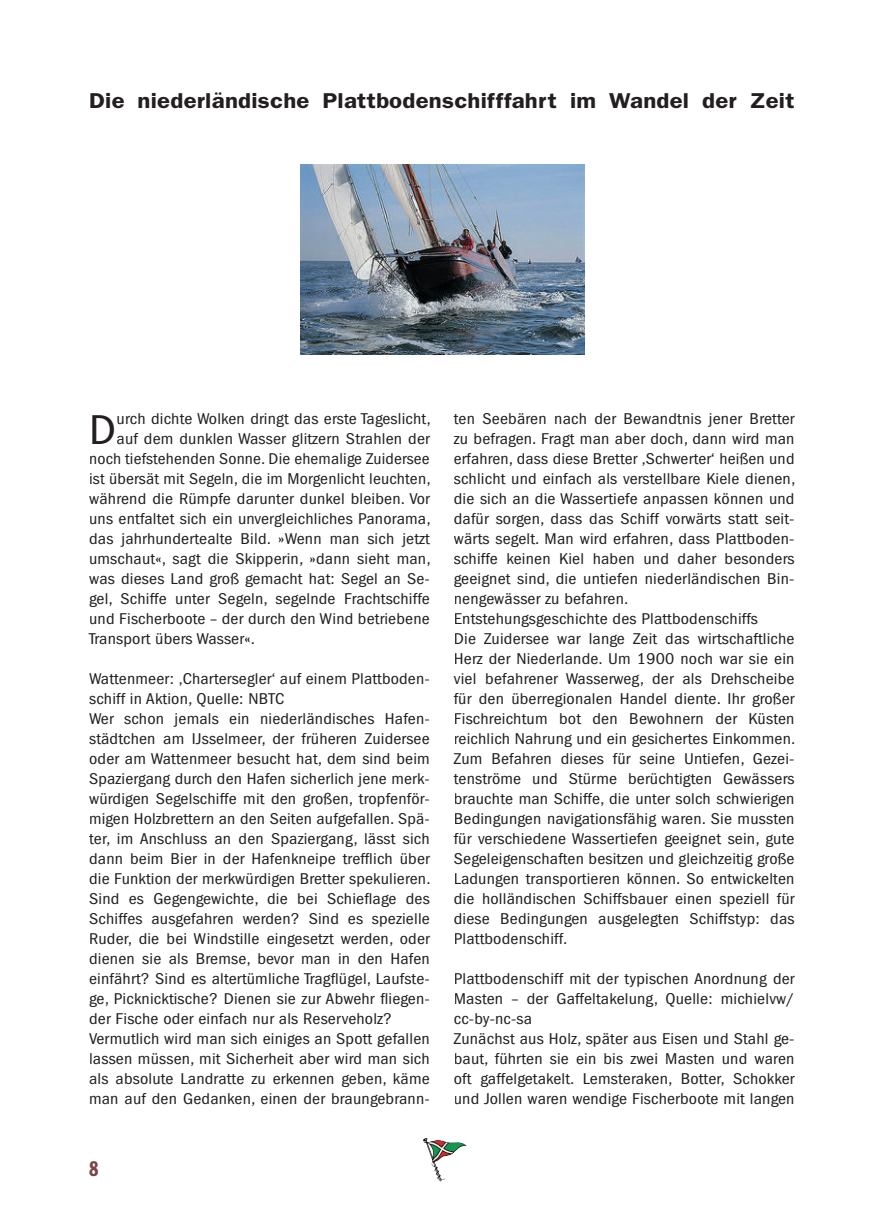
<style>
.page{position:relative;width:874px;height:1225px;background:#fff}
.page>*{position:absolute;margin:0;border:0;box-sizing:border-box;transform-origin:0 0}
.t1{font:condensed 43.2px "Frdysf Franklin Gothic";color:#231f20;scale:1.11 1}
.t2{font:22px "Rxxwgl Franklin Gothic Demi Cmpr";color:#7b4249}
.t3{font:600 21.6px "Jngyjq Franklin Gothic";letter-spacing:.01em;color:#231f20;scale:1.11 1}
.t4{font:condensed 16.2px/20px "Frdysf Franklin Gothic";letter-spacing:.01em;color:#231f20;scale:1.11 1}
.t5{font:condensed 16.2px "Frdysf Franklin Gothic";letter-spacing:.01em;color:#231f20;scale:1.1 1}
.t6{font:condensed 16.2px "Frdysf Franklin Gothic";letter-spacing:.01em;color:#231f20;scale:1.09 1}
</style>
<div class="page">
<img style="left:423px;top:1138px;width:43px;height:43px">
<img style="left:301px;top:164px;width:283px;height:190px">
<h3 class="t3" style="left:89px;top:88px;width:636px">Die niederländische Plattbodenschifffahrt im Wandel der Zeit</h3>
<h1 class="t1" style="left:89px;top:405px;width:26px">D</h1>
<p class="t4" style="left:116px;top:409px;width:284px">urch dichte Wolken dringt das erste Tageslicht,</p>
<p class="t4" style="left:116px;top:429px;width:283px">auf dem dunklen Wasser glitzern Strahlen der</p>
<p class="t6" style="left:89px;top:449px;width:314px">noch tiefstehenden Sonne. Die ehemalige Zuidersee</p>
<p class="t5" style="left:89px;top:469px;width:312px">ist übersät mit Segeln, die im Morgenlicht leuchten,</p>
<p class="t4" style="left:89px;top:489px;width:308px">während die Rümpfe darunter dunkel bleiben. Vor</p>
<p class="t4" style="left:89px;top:509px;width:309px">uns entfaltet sich ein unvergleichliches Panorama,</p>
<p class="t4" style="left:89px;top:529px;width:308px">das jahrhundertealte Bild. »Wenn man sich jetzt</p>
<p class="t4" style="left:89px;top:549px;width:309px">umschaut«, sagt die Skipperin, »dann sieht man,</p>
<p class="t4" style="left:89px;top:569px;width:308px">was dieses Land groß gemacht hat: Segel an Se-</p>
<p class="t4" style="left:89px;top:589px;width:308px">gel, Schiffe unter Segeln, segelnde Frachtschiffe</p>
<p class="t4" style="left:89px;top:609px;width:308px">und Fischerboote – der durch den Wind betriebene</p>
<p class="t4" style="left:89px;top:629px;width:151px">Transport übers Wasser«.</p>
<p class="t4" style="left:89px;top:669px;width:309px">Wattenmeer: ‚Chartersegler‘ auf einem Plattboden&shy;schiff in Aktion, Quelle: NBTC<br>Wer schon jemals ein niederländisches Hafen&shy;städtchen am IJsselmeer, der früheren Zuidersee oder am Wattenmeer besucht hat, dem sind beim Spaziergang durch den Hafen sicherlich jene merk&shy;würdigen Segelschiffe mit den großen, tropfenför&shy;migen Holzbrettern an den Seiten aufgefallen. Spä&shy;ter, im Anschluss an den Spaziergang, lässt sich dann beim Bier in der Hafenkneipe trefflich über die Funktion der merkwürdigen Bretter spekulieren.<br>Sind es Gegengewichte, die bei Schieflage des Schiffes ausgefahren werden? Sind es spezielle Ruder, die bei Windstille eingesetzt werden, oder dienen sie als Bremse, bevor man in den Hafen einfährt? Sind es altertümliche Tragflügel, Laufste&shy;ge, Picknicktische? Dienen sie zur Abwehr fliegen&shy;der Fische oder einfach nur als Reserveholz?<br>Vermutlich wird man sich einiges an Spott gefallen lassen müssen, mit Sicherheit aber wird man sich als absolute Landratte zu erkennen geben, käme man auf den Gedanken, einen der braungebrann-</p>
<h2 class="t2" style="left:89px;top:1156px;width:11px">8</h2>
<p class="t4" style="left:453px;top:409px;width:309px">ten Seebären nach der Bewandtnis jener Bretter zu befragen. Fragt man aber doch, dann wird man erfahren, dass diese Bretter ‚Schwerter‘ heißen und schlicht und einfach als verstellbare Kiele dienen, die sich an die Wassertiefe anpassen können und dafür sorgen, dass das Schiff vorwärts statt seit&shy;wärts segelt. Man wird erfahren, dass Plattboden&shy;schiffe keinen Kiel haben und daher besonders geeignet sind, die untiefen niederländischen Bin&shy;nengewässer zu befahren.<br>Entstehungsgeschichte des Plattbodenschiffs<br>Die Zuidersee war lange Zeit das wirtschaftliche Herz der Niederlande. Um 1900 noch war sie ein viel befahrener Wasserweg, der als Drehscheibe für den überregionalen Handel diente. Ihr großer Fischreichtum bot den Bewohnern der Küsten reichlich Nahrung und ein gesichertes Einkommen.<br>Zum Befahren dieses für seine Untiefen, Gezei&shy;tenströme und Stürme berüchtigten Gewässers brauchte man Schiffe, die unter solch schwierigen Bedingungen navigationsfähig waren. Sie mussten für verschiedene Wassertiefen geeignet sein, gute Segeleigenschaften besitzen und gleichzeitig große Ladungen transportieren können. So entwickelten die holländischen Schiffsbauer einen speziell für diese Bedingungen ausgelegten Schiffstyp: das Plattbodenschiff.</p>
<p class="t4" style="left:453px;top:969px;width:308px">Plattbodenschiff mit der typischen Anordnung der Masten – der Gaffeltakelung, Quelle: michielvw/ cc-by-nc-sa<br>Zunächst aus Holz, später aus Eisen und Stahl ge&shy;baut, führten sie ein bis zwei Masten und waren oft gaffelgetakelt. Lemsteraken, Botter, Schokker und Jollen waren wendige Fischerboote mit langen</p>
</div>
